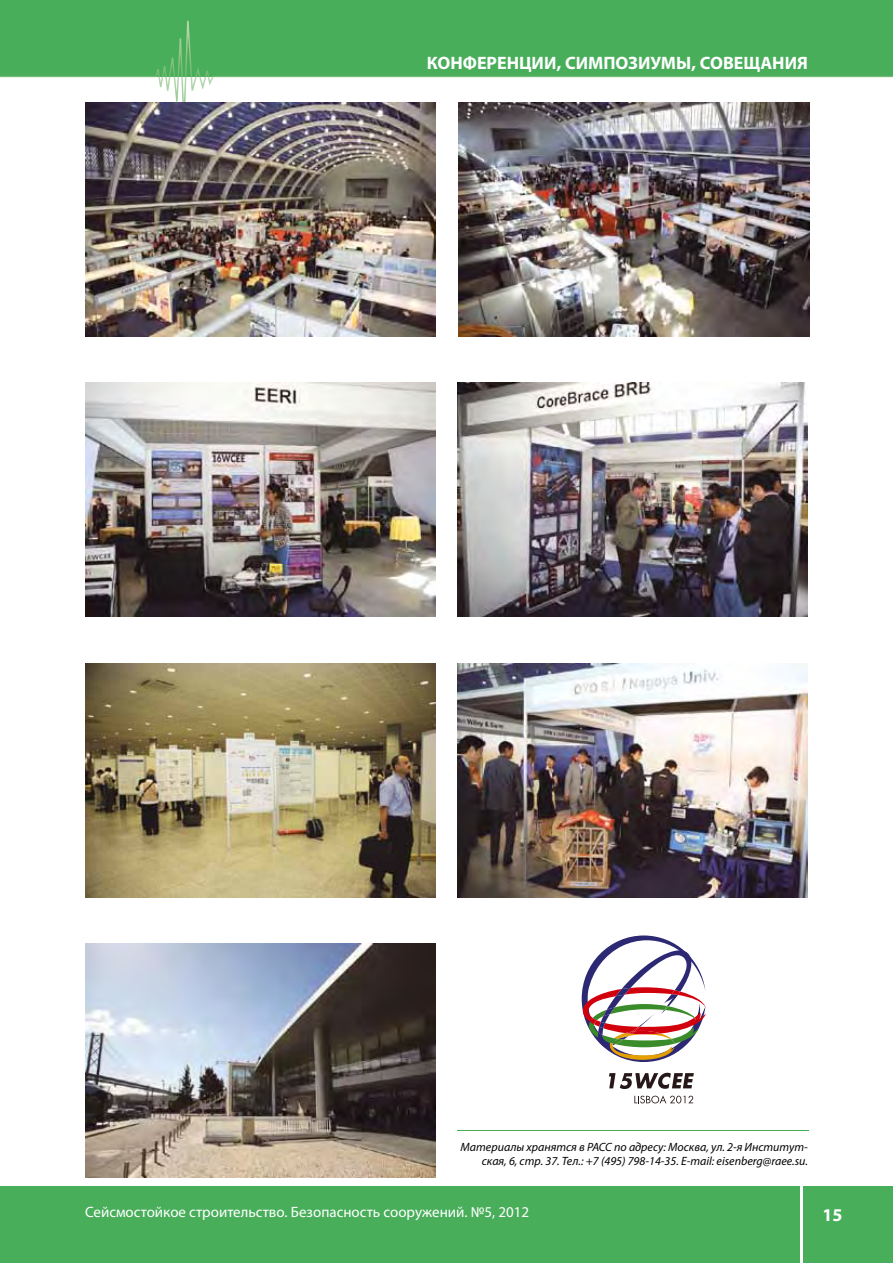
<style>
.page{position:relative;width:893px;height:1263px;background:#fff}
.page>*{position:absolute;margin:0;border:0;box-sizing:border-box;transform-origin:0 0}
.t1{font:700 18px "Myriad Pro";color:#fff}
.t2{font:15px "Myriad Pro";color:#fff}
.t3{font:italic 12px/14.4px "Myriad Pro";color:#000;text-align:right}
</style>
<div class="page">
<div style="left:0;top:0;width:893px;height:77px;background:#48ae5a"></div>
<div style="left:0;top:1186px;width:799px;height:77px;background:#48ae5a"></div>
<div style="left:804px;top:1186px;width:89px;height:77px;background:#48ae5a"></div>
<svg style="left:0;top:77px;width:893px;height:45px"></svg>
<svg style="left:0;top:21px;width:893px;height:56px"></svg>
<img style="left:85px;top:663px;width:351px;height:234px">
<img style="left:458px;top:102px;width:351px;height:234px">
<img style="left:457px;top:663px;width:351px;height:234px">
<img style="left:457px;top:383px;width:351px;height:234px">
<img style="left:85px;top:383px;width:351px;height:234px">
<img style="left:85px;top:102px;width:351px;height:234px">
<img style="left:85px;top:944px;width:351px;height:234px">
<hr style="left:457px;top:1130px;width:352px;height:1px;background:#48ae5a">
<svg style="left:634px;top:1095px;width:59px;height:8px"></svg>
<svg style="left:609px;top:1073px;width:85px;height:16px"></svg>
<svg style="left:582px;top:935px;width:124px;height:127px"></svg>
<h1 class="t1" style="left:427px;top:51px;width:382px">КОНФЕРЕНЦИИ, СИМПОЗИУМЫ, СОВЕЩАНИЯ</h1>
<p class="t3" style="left:461px;top:1139px;width:349px">Материалы хранятся в РАСС по адресу: Москва, ул. 2-я Институт&shy;ская, 6, стр. 37. Тел.: +7 (495) 798-14-35. E-mail: eisenberg@raee.su.</p>
<p class="t2" style="left:85px;top:1202px;width:446px">Сейсмостойкое строительство. Безопасность сооружений. №5, 2012</p>
<h1 class="t1" style="left:822px;top:1203px;width:21px">15</h1>
</div>
